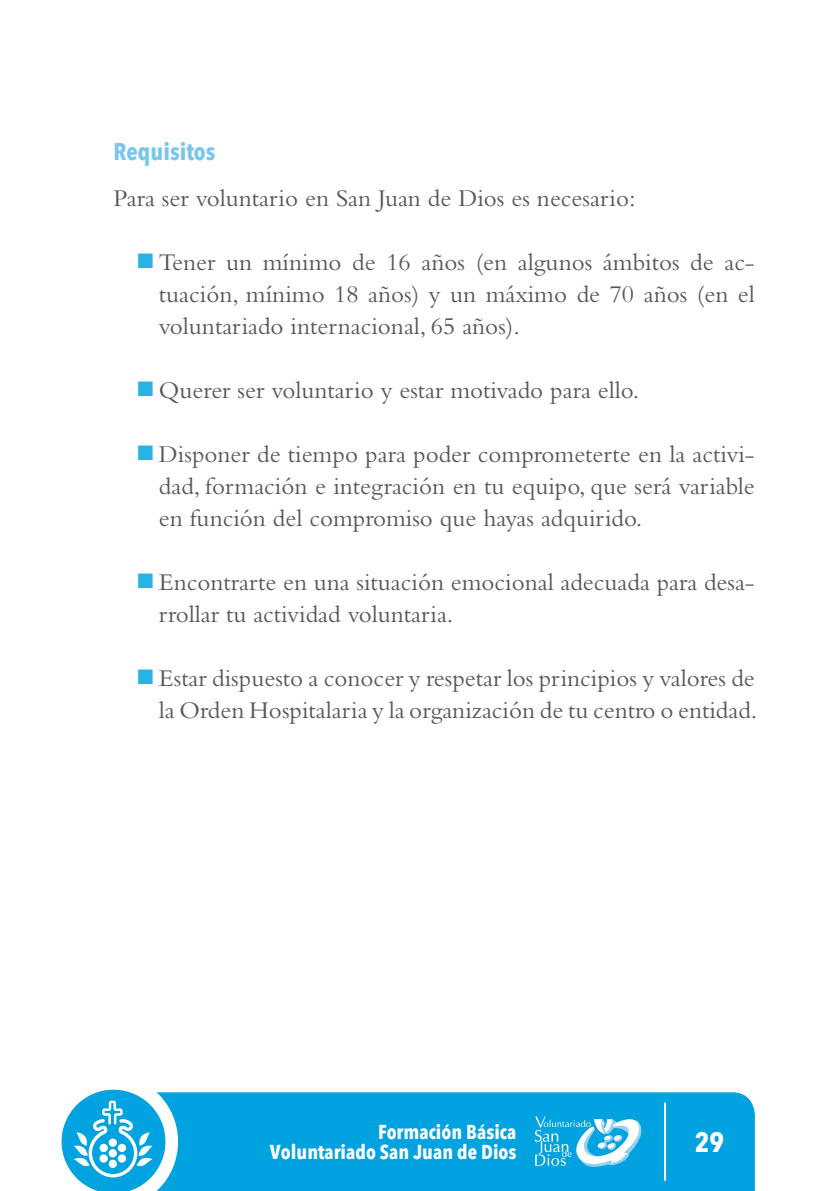
<style>
.page{position:relative;width:840px;height:1191px;background:#fff}
.page>*{position:absolute;margin:0;border:0;box-sizing:border-box;transform-origin:0 0}
.t1{font:700 condensed 27.8px "Avenir Next LT Pro";color:#fff}
.TEXTO{font:25px/32px "Bembo Std";color:#57585a;text-align:justify}
.TITULO_PEQUEÑO{font:700 condensed 24px "Avenir Next LT Pro";color:#79c6ed}
.t2{font:700 condensed 20px/20px "Avenir Next LT Pro";color:#fff;text-align:right}
</style>
<div class="page">
<div style="left:178px;top:1092px;width:576px;height:99px;background:#00a2df"></div>
<svg style="left:534px;top:1116px;width:107px;height:50px"></svg>
<hr style="left:663px;top:1102px;width:2px;height:78px;background:#fff">
<svg style="left:61px;top:1089px;width:117px;height:102px"></svg>
<p class="TITULO_PEQUEÑO" style="left:113px;top:137px;width:103px">Requisitos</p>
<p class="TEXTO" style="left:113px;top:181px;width:523px">Para ser voluntario en San Juan de Dios es necesario:</p>
<p class="TEXTO" style="left:159px;top:245px;width:597px">Tener un mínimo de 16 años (en algunos ámbitos de ac&shy;tuación, mínimo 18 años) y un máximo de 70 años (en el voluntariado internacional, 65 años).</p>
<p class="TEXTO" style="left:159px;top:373px;width:481px">Querer ser voluntario y estar motivado para ello.</p>
<p class="TEXTO" style="left:159px;top:437px;width:597px">Disponer de tiempo para poder comprometerte en la activi&shy;dad, formación e integración en tu equipo, que será variable en función del compromiso que hayas adquirido.</p>
<p class="TEXTO" style="left:159px;top:565px;width:597px">Encontrarte en una situación emocional adecuada para desa&shy;rrollar tu actividad voluntaria.</p>
<p class="TEXTO" style="left:159px;top:661px;width:599px">Estar dispuesto a conocer y respetar los principios y valores de la Orden Hospitalaria y la organización de tu centro o entidad.</p>
<p class="t2" style="left:270px;top:1122px;width:248px">Formación Básica<br>Voluntariado San Juan de Dios</p>
<p class="t1" style="left:694px;top:1125px;width:31px">29</p>
</div>
